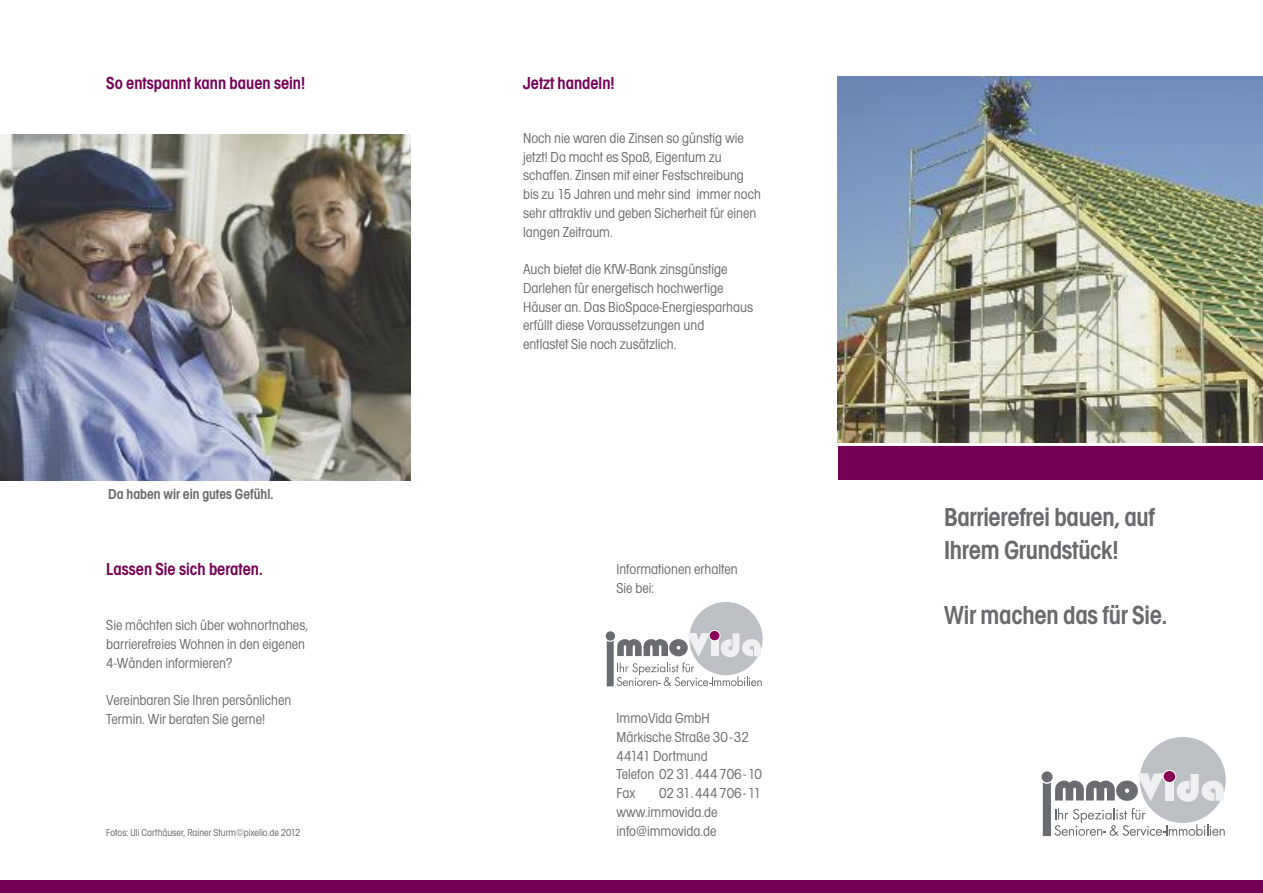
<style>
.page{position:relative;width:1263px;height:893px;background:#fff}
.page>*{position:absolute;margin:0;border:0;box-sizing:border-box;transform-origin:0 0}
.t1{font:600 condensed 27px/32.4px "Avant Garde Gothic Itc T";letter-spacing:-.01em;color:#696a6d}
.t2{font:600 condensed 18px "Avant Garde Gothic Itc T";color:#760055}
.t3{font:condensed 15px/18.8px "Avant Garde Gothic Itc T";color:#696a6d}
.t4{font:600 condensed 15px "Avant Garde Gothic Itc T";color:#696a6d}
.t5{font:condensed 10.5px "Avant Garde Gothic Itc T";color:#646363}
</style>
<div class="page">
<img style="left:838px;top:77px;width:425px;height:366px">
<div style="left:1140px;top:737px;width:86px;height:86px;background:#bcc0c4;border-radius:50%"></div>
<svg style="left:1041px;top:771px;width:184px;height:65px"></svg>
<svg style="left:1162px;top:770px;width:14px;height:13px"></svg>
<div style="left:1163px;top:771px;width:12px;height:11px;background:#890154;border-radius:50%"></div>
<div style="left:689px;top:602px;width:74px;height:73px;background:#bcc0c4;border-radius:50%"></div>
<svg style="left:606px;top:631px;width:156px;height:55px"></svg>
<svg style="left:709px;top:630px;width:11px;height:11px"></svg>
<div style="left:710px;top:631px;width:9px;height:9px;background:#890154;border-radius:50%"></div>
<div style="left:0;top:880px;width:1263px;height:13px;background:#760055"></div>
<img style="left:0;top:134px;width:411px;height:346px">
<div style="left:838px;top:446px;width:425px;height:34px;background:#760055"></div>
<p class="t2" style="left:106px;top:72px;width:200px">So entspannt kann bauen sein!</p>
<p class="t4" style="left:108px;top:485px;width:167px">Da haben wir ein gutes Gefühl.</p>
<p class="t2" style="left:106px;top:558px;width:158px">Lassen Sie sich beraten.</p>
<p class="t3" style="left:106px;top:616px;width:203px">Sie möchten sich über wohnortnahes, barrierefreies Wohnen in den eigenen<br>4-Wänden informieren?</p>
<p class="t3" style="left:106px;top:691px;width:187px">Vereinbaren Sie Ihren persönlichen<br>Termin. Wir beraten Sie gerne!</p>
<p class="t5" style="left:106px;top:826px;width:196px">Fotos: Uli Carthäuser, Rainer Sturm©pixelio.de 2012</p>
<p class="t2" style="left:523px;top:72px;width:93px">Jetzt handeln!</p>
<p class="t3" style="left:523px;top:128px;width:239px">Noch nie waren die Zinsen so günstig wie jetzt! Da macht es Spaß, Eigentum zu schaffen. Zinsen mit einer Festschreibung bis zu 15 Jahren und mehr sind immer noch sehr attraktiv und geben Sicherheit für einen langen Zeitraum.</p>
<p class="t3" style="left:523px;top:259px;width:232px">Auch bietet die KfW-Bank zinsgünstige Darlehen für energetisch hochwertige Häuser an. Das BioSpace-Energiesparhaus erfüllt diese Voraussetzungen und entlastet Sie noch zusätzlich.</p>
<p class="t3" style="left:616px;top:559px;width:123px">Informationen erhalten<br>Sie bei:</p>
<p class="t3" style="left:616px;top:709px;width:147px">ImmoVida GmbH<br>Märkische Straße 30-32<br>44141 Dortmund<br>Telefon 02 31.444706-10<br>Fax</p>
<p class="t3" style="left:616px;top:784px;width:146px;text-indent:43px">02 31.444706-11 www.immovida.de info@immovida.de</p>
<h1 class="t1" style="left:944px;top:501px;width:212px">Barrierefrei bauen, auf<br>Ihrem Grundstück!</h1>
<h1 class="t1" style="left:944px;top:598px;width:225px">Wir machen das für Sie.</h1>
</div>
